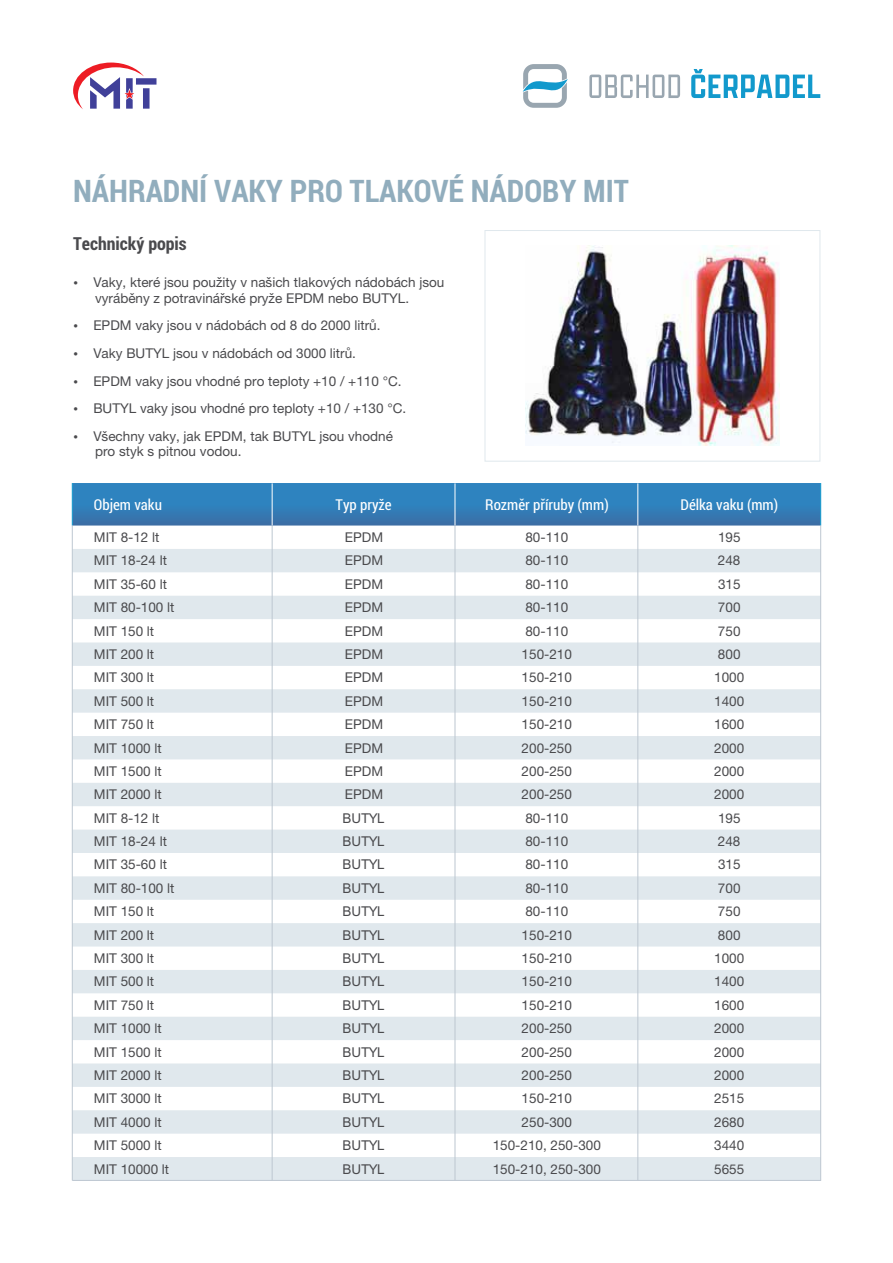
<style>
.page{position:relative;width:893px;height:1263px;background:#fff}
.page>*{position:absolute;margin:0;border:0;box-sizing:border-box;transform-origin:0 0}
.t1{font:700 31.05px "Roboto Condensed";color:#91adbd}
.t2{font:700 18px "Roboto Condensed";color:#4a4a4d}
.t3{font:15px "Roboto Condensed";color:#fff}
.t4{font:13.5px/23.4px "Helvetica Neue LT Pro";color:#4a4a4d}
.t5{font:13.5px "Arial";letter-spacing:-.025em;color:#4a4a4d}
</style>
<div class="page">
<svg style="left:73px;top:63px;width:83px;height:46px"></svg>
<svg style="left:589px;top:75px;width:91px;height:23px"></svg>
<svg style="left:691px;top:69px;width:129px;height:29px"></svg>
<svg style="left:523px;top:64px;width:45px;height:44px"></svg>
<svg style="left:73px;top:483px;width:747px;height:42px;background:#317db8"></svg>
<svg style="left:73px;top:549px;width:747px;height:631px"></svg>
<div style="left:73px;top:923px;width:747px;height:23px;background:#e0e8ed"></div>
<hr style="left:72px;top:1180px;width:749px;height:1px;background:#bdc7d1">
<hr style="left:72px;top:483px;width:1px;height:42px;background:#1299cc">
<hr style="left:272px;top:483px;width:1px;height:42px;background:#fff">
<hr style="left:455px;top:483px;width:1px;height:42px;background:#fff">
<hr style="left:637px;top:483px;width:1px;height:42px;background:#fff">
<hr style="left:820px;top:483px;width:1px;height:42px;background:#1299cc">
<img style="left:525px;top:246px;width:255px;height:200px">
<div style="left:485px;top:230px;width:335px;height:231px;border:1px solid #e0e8ed"></div>
<hr style="left:72px;top:525px;width:1px;height:655px;background:#bdc7d1">
<hr style="left:272px;top:525px;width:1px;height:655px;background:#bdc7d1">
<hr style="left:455px;top:525px;width:1px;height:655px;background:#bdc7d1">
<hr style="left:637px;top:525px;width:1px;height:655px;background:#bdc7d1">
<hr style="left:820px;top:525px;width:1px;height:655px;background:#bdc7d1">
<h1 class="t1" style="left:73px;top:170px;width:557px">NÁHRADNÍ VAKY PRO TLAKOVÉ NÁDOBY MIT</h1>
<h2 class="t2" style="left:73px;top:231px;width:115px">Technický popis</h2>
<p class="t4" style="left:95px;top:276px;width:351px;line-height:15.8px;text-indent:-22px">•Vaky, které jsou použity v našich tlakových nádobách jsou vyráběny z potravinářské pryže EPDM nebo BUTYL.</p>
<p class="t4" style="left:73px;top:316px;width:309px">•EPDM vaky jsou v nádobách od 8 do 2000 litrů.</p>
<p class="t4" style="left:73px;top:343px;width:284px">•Vaky BUTYL jsou v nádobách od 3000 litrů.</p>
<p class="t4" style="left:73px;top:371px;width:330px">•EPDM vaky jsou vhodné pro teploty +10 / +110 °C.</p>
<p class="t4" style="left:73px;top:399px;width:335px">•BUTYL vaky jsou vhodné pro teploty +10 / +130 °C.</p>
<p class="t4" style="left:95px;top:430px;width:299px;line-height:15.8px;text-indent:-22px">•Všechny vaky, jak EPDM, tak BUTYL jsou vhodné pro styk s pitnou vodou.</p>
<p class="t3" style="left:94px;top:494px;width:70px">Objem vaku</p>
<p class="t3" style="left:336px;top:494px;width:58px">Typ pryže</p>
<p class="t3" style="left:485px;top:494px;width:125px">Rozměr příruby (mm)</p>
<p class="t4" style="left:94px;top:527px;width:67px">MIT 8-12 lt</p>
<p class="t4" style="left:345px;top:527px;width:40px">EPDM</p>
<p class="t4" style="left:525px;top:527px;width:44px">80-110</p>
<p class="t4" style="left:718px;top:527px;width:24px">195</p>
<p class="t4" style="left:94px;top:551px;width:75px">MIT 18-24 lt</p>
<p class="t4" style="left:525px;top:551px;width:44px">80-110</p>
<p class="t4" style="left:718px;top:551px;width:24px">248</p>
<p class="t4" style="left:94px;top:574px;width:75px">MIT 35-60 lt</p>
<p class="t4" style="left:525px;top:574px;width:44px">80-110</p>
<p class="t4" style="left:718px;top:574px;width:24px">315</p>
<p class="t4" style="left:94px;top:598px;width:82px">MIT 80-100 lt</p>
<p class="t4" style="left:525px;top:598px;width:44px">80-110</p>
<p class="t4" style="left:718px;top:598px;width:24px">700</p>
<p class="t4" style="left:94px;top:621px;width:62px">MIT 150 lt</p>
<p class="t4" style="left:525px;top:621px;width:44px">80-110</p>
<p class="t4" style="left:718px;top:621px;width:24px">750</p>
<p class="t4" style="left:94px;top:644px;width:62px">MIT 200 lt</p>
<p class="t4" style="left:522px;top:644px;width:52px">150-210</p>
<p class="t4" style="left:718px;top:644px;width:24px">800</p>
<p class="t4" style="left:94px;top:668px;width:62px">MIT 300 lt</p>
<p class="t4" style="left:522px;top:668px;width:52px">150-210</p>
<p class="t4" style="left:714px;top:668px;width:32px">1000</p>
<p class="t4" style="left:94px;top:691px;width:62px">MIT 500 lt</p>
<p class="t4" style="left:522px;top:691px;width:52px">150-210</p>
<p class="t4" style="left:714px;top:691px;width:32px">1400</p>
<p class="t4" style="left:94px;top:714px;width:62px">MIT 750 lt</p>
<p class="t4" style="left:522px;top:714px;width:52px">150-210</p>
<p class="t4" style="left:714px;top:714px;width:32px">1600</p>
<p class="t4" style="left:94px;top:738px;width:69px">MIT 1000 lt</p>
<p class="t4" style="left:522px;top:738px;width:52px">200-250</p>
<p class="t4" style="left:714px;top:738px;width:32px">2000</p>
<p class="t4" style="left:94px;top:761px;width:69px">MIT 1500 lt</p>
<p class="t4" style="left:522px;top:761px;width:52px">200-250</p>
<p class="t4" style="left:714px;top:761px;width:32px">2000</p>
<p class="t4" style="left:94px;top:785px;width:69px">MIT 2000 lt</p>
<p class="t4" style="left:522px;top:785px;width:52px">200-250</p>
<p class="t4" style="left:714px;top:785px;width:32px">2000</p>
<p class="t4" style="left:94px;top:808px;width:67px">MIT 8-12 lt</p>
<p class="t5" style="left:343px;top:813px;width:44px">BUTYL</p>
<p class="t4" style="left:525px;top:808px;width:44px">80-110</p>
<p class="t4" style="left:718px;top:808px;width:24px">195</p>
<p class="t4" style="left:94px;top:831px;width:75px">MIT 18-24 lt</p>
<p class="t5" style="left:343px;top:836px;width:44px">BUTYL</p>
<p class="t4" style="left:525px;top:831px;width:44px">80-110</p>
<p class="t4" style="left:718px;top:831px;width:24px">248</p>
<p class="t4" style="left:94px;top:855px;width:75px">MIT 35-60 lt</p>
<p class="t5" style="left:343px;top:860px;width:44px">BUTYL</p>
<p class="t4" style="left:525px;top:855px;width:44px">80-110</p>
<p class="t4" style="left:718px;top:855px;width:24px">315</p>
<p class="t4" style="left:94px;top:878px;width:82px">MIT 80-100 lt</p>
<p class="t5" style="left:343px;top:883px;width:44px">BUTYL</p>
<p class="t4" style="left:525px;top:878px;width:44px">80-110</p>
<p class="t4" style="left:718px;top:878px;width:24px">700</p>
<p class="t4" style="left:94px;top:902px;width:62px">MIT 150 lt</p>
<p class="t5" style="left:343px;top:906px;width:44px">BUTYL</p>
<p class="t4" style="left:525px;top:902px;width:44px">80-110</p>
<p class="t4" style="left:718px;top:902px;width:24px">750</p>
<p class="t4" style="left:94px;top:925px;width:62px">MIT 200 lt</p>
<p class="t5" style="left:343px;top:930px;width:44px">BUTYL</p>
<p class="t4" style="left:522px;top:925px;width:52px">150-210</p>
<p class="t4" style="left:718px;top:925px;width:24px">800</p>
<p class="t4" style="left:94px;top:948px;width:62px">MIT 300 lt</p>
<p class="t5" style="left:343px;top:953px;width:44px">BUTYL</p>
<p class="t4" style="left:522px;top:948px;width:52px">150-210</p>
<p class="t4" style="left:714px;top:948px;width:32px">1000</p>
<p class="t4" style="left:94px;top:972px;width:62px">MIT 500 lt</p>
<p class="t5" style="left:343px;top:976px;width:44px">BUTYL</p>
<p class="t4" style="left:522px;top:972px;width:52px">150-210</p>
<p class="t4" style="left:714px;top:972px;width:32px">1400</p>
<p class="t4" style="left:94px;top:995px;width:62px">MIT 750 lt</p>
<p class="t5" style="left:343px;top:1000px;width:44px">BUTYL</p>
<p class="t4" style="left:522px;top:995px;width:52px">150-210</p>
<p class="t4" style="left:714px;top:995px;width:32px">1600</p>
<p class="t4" style="left:94px;top:1018px;width:69px">MIT 1000 lt</p>
<p class="t5" style="left:343px;top:1023px;width:44px">BUTYL</p>
<p class="t4" style="left:522px;top:1018px;width:52px">200-250</p>
<p class="t4" style="left:714px;top:1018px;width:32px">2000</p>
<p class="t4" style="left:94px;top:1042px;width:69px">MIT 1500 lt</p>
<p class="t5" style="left:343px;top:1047px;width:44px">BUTYL</p>
<p class="t4" style="left:522px;top:1042px;width:52px">200-250</p>
<p class="t4" style="left:714px;top:1042px;width:32px">2000</p>
<p class="t4" style="left:94px;top:1065px;width:69px">MIT 2000 lt</p>
<p class="t5" style="left:343px;top:1070px;width:44px">BUTYL</p>
<p class="t4" style="left:522px;top:1065px;width:52px">200-250</p>
<p class="t4" style="left:714px;top:1065px;width:32px">2000</p>
<p class="t4" style="left:94px;top:1089px;width:69px">MIT 3000 lt</p>
<p class="t5" style="left:343px;top:1093px;width:44px">BUTYL</p>
<p class="t4" style="left:522px;top:1089px;width:52px">150-210</p>
<p class="t4" style="left:714px;top:1089px;width:32px">2515</p>
<p class="t4" style="left:94px;top:1112px;width:69px">MIT 4000 lt</p>
<p class="t5" style="left:343px;top:1117px;width:44px">BUTYL</p>
<p class="t4" style="left:522px;top:1112px;width:52px">250-300</p>
<p class="t4" style="left:714px;top:1112px;width:32px">2680</p>
<p class="t4" style="left:94px;top:1135px;width:69px">MIT 5000 lt</p>
<p class="t5" style="left:343px;top:1140px;width:44px">BUTYL</p>
<p class="t4" style="left:493px;top:1135px;width:110px">150-210, 250-300</p>
<p class="t4" style="left:714px;top:1135px;width:32px">3440</p>
<p class="t4" style="left:94px;top:1159px;width:77px">MIT 10000 lt</p>
<p class="t5" style="left:343px;top:1164px;width:44px">BUTYL</p>
<p class="t4" style="left:493px;top:1159px;width:110px">150-210, 250-300</p>
<p class="t4" style="left:714px;top:1159px;width:32px">5655</p>
<p class="t3" style="left:680px;top:494px;width:99px">Délka vaku (mm)</p>
<p class="t4" style="left:345px;top:551px;width:40px;text-align:justify">EPDM EPDM EPDM EPDM EPDM EPDM EPDM EPDM EPDM EPDM EPDM</p>
</div>
